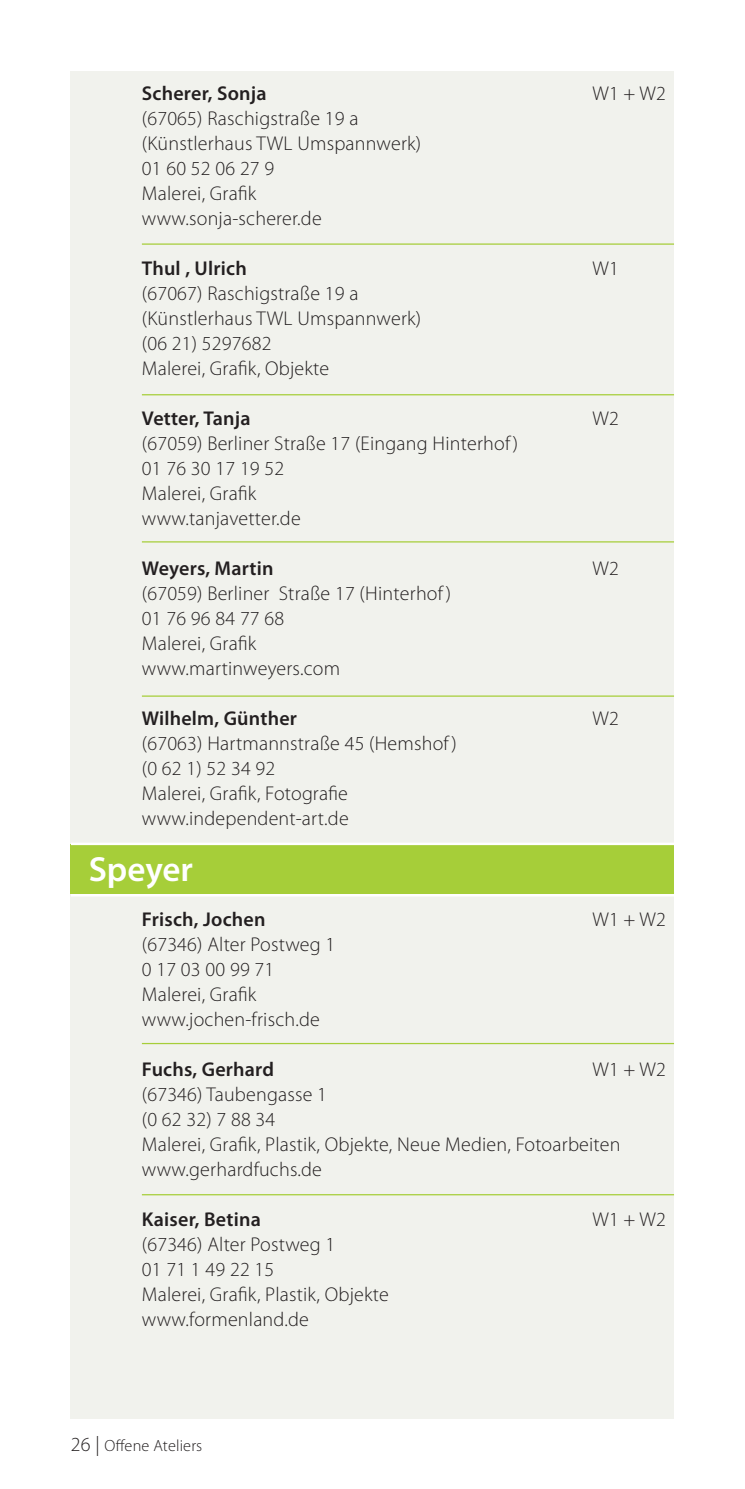
<style>
.page{position:relative;width:745px;height:1489px;background:#fff}
.page>*{position:absolute;margin:0;border:0;box-sizing:border-box;transform-origin:0 0}
.t1{font:600 35px "Myriad Pro";color:#fff}
.t2{font:300 20px/25px "Myriad Pro";letter-spacing:.01em;color:#231f20}
.t3{font:600 20px "Myriad Pro";letter-spacing:.01em;color:#231f20}
.t4{font:300 16.25px "Myriad Pro";letter-spacing:.01em;color:#231f20}
.s1{font-size:20px}
</style>
<div class="page">
<div style="left:71px;top:71px;width:602px;height:1346px;background:#f1f2ed"></div>
<hr style="left:142px;top:394px;width:531px;height:1px;background:#a6ce39">
<hr style="left:142px;top:541px;width:531px;height:1px;background:#a6ce39">
<hr style="left:142px;top:695px;width:531px;height:1px;background:#a6ce39">
<hr style="left:142px;top:1042px;width:531px;height:2px;background:#a6ce39">
<hr style="left:142px;top:1193px;width:531px;height:2px;background:#a6ce39">
<hr style="left:142px;top:243px;width:531px;height:2px;background:#a6ce39">
<div style="left:71px;top:844px;width:602px;height:50px;background:#a6ce39"></div>
<hr style="left:71px;top:894px;width:602px;height:2px;background:#fff">
<hr style="left:71px;top:842px;width:602px;height:3px;background:#fff">
<p class="t3" style="left:142px;top:81px;width:126px">Scherer, Sonja</p>
<p class="t2" style="left:592px;top:81px;width:75px">W1 + W2</p>
<p class="t2" style="left:142px;top:106px;width:281px">(67065) Raschigstraße 19 a (Künstlerhaus TWL Umspannwerk)<br>01 60 52 06 27 9<br>Malerei, Grafik www.sonja-scherer.de</p>
<p class="t3" style="left:142px;top:256px;width:106px">Thul , Ulrich</p>
<p class="t2" style="left:592px;top:256px;width:28px">W1</p>
<p class="t2" style="left:142px;top:281px;width:281px">(67067) Raschigstraße 19 a (Künstlerhaus TWL Umspannwerk) (06 21) 5297682<br>Malerei, Grafik, Objekte</p>
<p class="t3" style="left:142px;top:406px;width:110px">Vetter, Tanja</p>
<p class="t2" style="left:592px;top:406px;width:28px">W2</p>
<p class="t2" style="left:142px;top:431px;width:377px">(67059) Berliner Straße 17 (Eingang Hinterhof )<br>01 76 30 17 19 52<br>Malerei, Grafik<br>www.tanjavetter.de</p>
<p class="t3" style="left:142px;top:556px;width:133px">Weyers, Martin</p>
<p class="t2" style="left:592px;top:556px;width:28px">W2</p>
<p class="t2" style="left:142px;top:581px;width:310px">(67059) Berliner Straße 17 (Hinterhof )<br>01 76 96 84 77 68<br>Malerei, Grafik www.martinweyers.com</p>
<p class="t3" style="left:142px;top:706px;width:156px">Wilhelm, Günther</p>
<p class="t2" style="left:592px;top:706px;width:28px">W2</p>
<p class="t2" style="left:142px;top:731px;width:316px">(67063) Hartmannstraße 45 (Hemshof ) (0 62 1) 52 34 92<br>Malerei, Grafik, Fotografie www.independent-art.de</p>
<h1 class="t1" style="left:89px;top:846px;width:106px">Speyer</h1>
<p class="t3" style="left:142px;top:906px;width:125px">Frisch, Jochen</p>
<p class="t2" style="left:592px;top:906px;width:75px">W1 + W2</p>
<p class="t2" style="left:142px;top:931px;width:195px">(67346) Alter Postweg 1<br>0 17 03 00 99 71<br>Malerei, Grafik www.jochen-frisch.de</p>
<p class="t3" style="left:142px;top:1056px;width:133px">Fuchs, Gerhard</p>
<p class="t2" style="left:592px;top:1056px;width:75px">W1 + W2</p>
<p class="t2" style="left:142px;top:1081px;width:480px">(67346) Taubengasse 1<br>(0 62 32) 7 88 34<br>Malerei, Grafik, Plastik, Objekte, Neue Medien, Fotoarbeiten www.gerhardfuchs.de</p>
<p class="t3" style="left:142px;top:1206px;width:120px">Kaiser, Betina</p>
<p class="t2" style="left:592px;top:1206px;width:75px">W1 + W2</p>
<p class="t2" style="left:142px;top:1231px;width:248px">(67346) Alter Postweg 1<br>01 71 1 49 22 15<br>Malerei, Grafik, Plastik, Objekte www.formenland.de</p>
<p class="t4" style="left:71px;top:1436px;width:133px"><span class="s1">26 |</span> Offene Ateliers</p>
</div>
